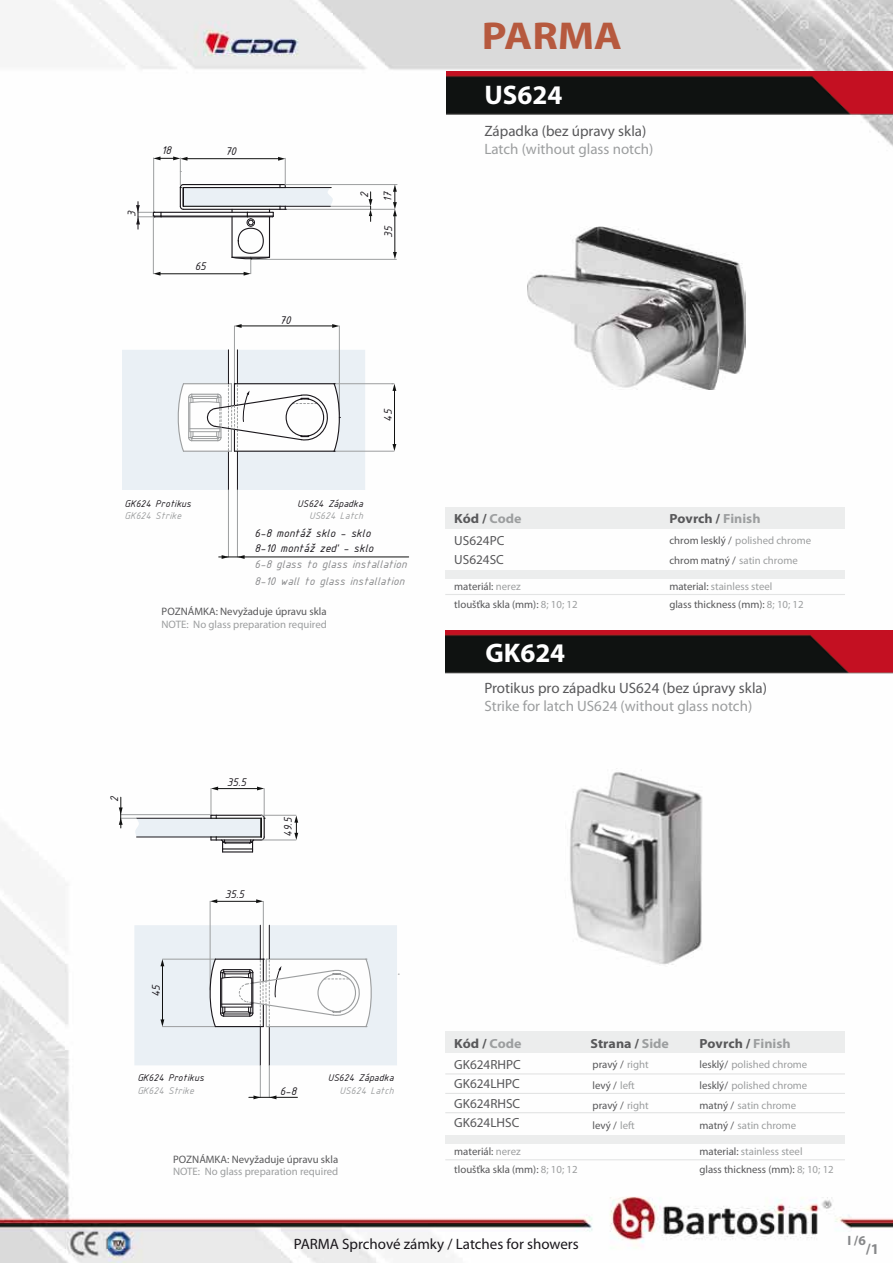
<style>
.page{position:relative;width:893px;height:1263px;background:#fff}
.page>*{position:absolute;margin:0;border:0;box-sizing:border-box;transform-origin:0 0}
.t1{font:700 39px "Myriad Pro";color:#b6593e;scale:1.1 1}
.t2{font:700 27px "Myriad Pro";color:#fff}
.t3{font:15px "Myriad Pro";color:#9c9e9f}
.t4{font:15px "Myriad Pro";color:#58585a}
.t5{font:15px "Myriad Pro";color:#1a171c}
.t6{font:700 15px "Myriad Pro";color:#87888a}
.t7{font:700 13.5px "Myriad Pro";color:#87888a}
.t8{font:700 13.2px "Myriad Pro";color:#58585a;scale:1.06 1}
.t9{font:13.2px/19.4px "Myriad Pro";color:#58585a}
.t10{font:12px/14.4px "ISOCPEUR Italic";color:#1a171c}
.t11{font:12px/16.5px "ISOCPEUR Italic";color:#87888a}
.t12{font:12px "ISOCPEUR Italic";color:#1a171c;scale:.95 1}
.t13{font:10.8px/17.9px "Myriad Pro";color:#58585a}
.t14{font:10.8px/20.2px "Myriad Pro";color:#9c9e9f}
.t15{font:10.5px "ISOCPEUR Italic";color:#1a171c}
.t16{font:10.5px "ISOCPEUR Italic";color:#9c9e9f}
.s1{color:#9c9e9f}
.s2{color:#58585a}
</style>
<div class="page">
<img style="left:0;top:0;width:893px;height:1263px">
<img style="left:447px;top:71px;width:446px;height:92px">
<hr style="left:330px;top:206px;width:41px;height:1px;background:#9c9e9f">
<hr style="left:286px;top:209px;width:109px;height:1px;background:#9c9e9f">
<hr style="left:251px;top:259px;width:145px;height:1px;background:#9c9e9f">
<hr style="left:395px;top:215px;width:1px;height:38px;background:#111211">
<svg style="left:393px;top:252px;width:4px;height:7px"></svg>
<svg style="left:136px;top:156px;width:197px;height:120px"></svg>
<hr style="left:335px;top:451px;width:59px;height:1px;background:#9c9e9f">
<hr style="left:335px;top:383px;width:59px;height:1px;background:#9c9e9f">
<hr style="left:394px;top:390px;width:1px;height:55px;background:#111211">
<svg style="left:392px;top:444px;width:4px;height:7px"></svg>
<svg style="left:392px;top:383px;width:4px;height:8px"></svg>
<hr style="left:339px;top:326px;width:1px;height:88px;background:#9c9e9f">
<hr style="left:234px;top:326px;width:1px;height:58px;background:#9c9e9f">
<hr style="left:240px;top:326px;width:93px;height:1px;background:#111211">
<svg style="left:332px;top:324px;width:7px;height:4px"></svg>
<svg style="left:234px;top:324px;width:8px;height:4px"></svg>
<hr style="left:228px;top:490px;width:1px;height:67px;background:#9c9e9f">
<hr style="left:237px;top:490px;width:1px;height:67px;background:#9c9e9f">
<hr style="left:243px;top:557px;width:166px;height:1px;background:#111211">
<svg style="left:219px;top:555px;width:26px;height:4px"></svg>
<hr style="left:263px;top:901px;width:1px;height:58px;background:#9c9e9f">
<hr style="left:210px;top:901px;width:1px;height:89px;background:#9c9e9f">
<hr style="left:216px;top:901px;width:41px;height:1px;background:#111211">
<svg style="left:210px;top:899px;width:7px;height:4px"></svg>
<svg style="left:256px;top:899px;width:7px;height:4px"></svg>
<hr style="left:260px;top:1065px;width:1px;height:32px;background:#9c9e9f">
<hr style="left:269px;top:1065px;width:1px;height:32px;background:#9c9e9f">
<svg style="left:249px;top:1095px;width:48px;height:4px"></svg>
<hr style="left:285px;top:184px;width:112px;height:1px;background:#9c9e9f">
<svg style="left:393px;top:185px;width:4px;height:31px"></svg>
<svg style="left:369px;top:192px;width:3px;height:29px"></svg>
<img style="left:445px;top:630px;width:448px;height:91px">
<div style="left:445px;top:570px;width:400px;height:8px;background:#eceded"></div>
<div style="left:445px;top:507px;width:400px;height:21px;background:#eceded"></div>
<hr style="left:445px;top:594px;width:400px;height:1px;background:#e3e4e4">
<div style="left:445px;top:1135px;width:400px;height:9px;background:#eceded"></div>
<div style="left:445px;top:1032px;width:400px;height:21px;background:#eceded"></div>
<hr style="left:445px;top:1073px;width:400px;height:1px;background:#e3e4e4">
<hr style="left:445px;top:1159px;width:400px;height:1px;background:#e3e4e4">
<hr style="left:445px;top:1093px;width:400px;height:1px;background:#e3e4e4">
<hr style="left:445px;top:1112px;width:400px;height:1px;background:#e3e4e4">
<img style="left:527px;top:226px;width:218px;height:163px">
<img style="left:564px;top:769px;width:144px;height:197px">
<svg style="left:122px;top:350px;width:243px;height:140px"></svg>
<svg style="left:134px;top:925px;width:265px;height:140px"></svg>
<hr style="left:261px;top:815px;width:35px;height:1px;background:#9c9e9f">
<hr style="left:261px;top:840px;width:35px;height:1px;background:#9c9e9f">
<svg style="left:294px;top:815px;width:4px;height:25px"></svg>
<svg style="left:119px;top:786px;width:146px;height:66px"></svg>
<p class="t10" style="left:124px;top:217px;width:8px;rotate:-90deg">3</p>
<h1 class="t1" style="left:482px;top:11px;width:129px">PARMA</h1>
<h2 class="t2" style="left:484px;top:77px;width:79px">US624</h2>
<h3 class="t4" style="left:484px;top:121px;width:164px">Západka (bez úpravy skla)</h3>
<p class="t10" style="left:161px;top:143px;width:11px">18</p>
<p class="t10" style="left:225px;top:144px;width:13px">70</p>
<h3 class="t3" style="left:484px;top:139px;width:171px">Latch (without glass notch)</h3>
<p class="t10" style="left:357px;top:198px;width:8px;rotate:-90deg">2</p>
<p class="t10" style="left:381px;top:238px;width:13px;rotate:-90deg">35</p>
<p class="t10" style="left:195px;top:259px;width:13px">65</p>
<p class="t10" style="left:380px;top:202px;width:12px;rotate:-90deg">17</p>
<p class="t10" style="left:279px;top:312px;width:13px">70</p>
<p class="t10" style="left:380px;top:421px;width:14px;rotate:-90deg">45</p>
<p class="t15" style="left:124px;top:497px;width:68px">GK624 Protikus</p>
<p class="t16" style="left:124px;top:509px;width:58px">GK624 Strike</p>
<p class="t15" style="left:297px;top:497px;width:67px">US624 Západka</p>
<p class="t16" style="left:309px;top:509px;width:55px">US624 Latch</p>
<p class="t10" style="left:255px;top:526px;width:120px">6-8 montáž sklo - sklo<br>8-10 montáž zeď - sklo</p>
<p class="t11" style="left:255px;top:556px;width:154px">6-8 glass to glass installation<br>8-10 wall to glass installation</p>
<p class="t13" style="left:162px;top:602px;width:167px">POZNÁMKA: Nevyžaduje úpravu skla</p>
<p class="t14" style="left:161px;top:614px;width:167px">NOTE: No glass preparation required</p>
<p class="t12" style="left:107px;top:802px;width:8px;rotate:-90deg">2</p>
<p class="t10" style="left:227px;top:774px;width:21px">35.5</p>
<p class="t10" style="left:225px;top:886px;width:21px">35.5</p>
<p class="t12" style="left:280px;top:837px;width:22px;rotate:-90deg">49.5</p>
<p class="t8" style="left:454px;top:510px;width:65px">Kód / <span class="s1">Code</span></p>
<p class="t8" style="left:669px;top:510px;width:88px">Povrch / <span class="s1">Finish</span></p>
<p class="t14" style="left:669px;top:530px;width:143px"><span class="s2">chrom lesklý /</span> polished chrome <span class="s2">chrom matný /</span> satin chrome</p>
<p class="t13" style="left:454px;top:577px;width:125px">materiál: <span class="s1">nerez<br></span>tloušťka skla (mm): <span class="s1">8; 10; 12</span></p>
<p class="t13" style="left:669px;top:577px;width:136px">material: <span class="s1">stainless steel<br></span>glass thickness (mm): <span class="s1">8; 10; 12</span></p>
<p class="t9" style="left:454px;top:530px;width:52px">US624PC<br>US624SC</p>
<h2 class="t2" style="left:485px;top:636px;width:81px">GK624</h2>
<h3 class="t4" style="left:484px;top:678px;width:284px">Protikus pro západku US624 (bez úpravy skla)</h3>
<h3 class="t3" style="left:484px;top:696px;width:269px">Strike for latch US624 (without glass notch)</h3>
<p class="t10" style="left:148px;top:997px;width:14px;rotate:-90deg">45</p>
<p class="t15" style="left:137px;top:1071px;width:68px">GK624 Protikus</p>
<p class="t16" style="left:137px;top:1084px;width:58px">GK624 Strike</p>
<p class="t10" style="left:280px;top:1083px;width:18px">6-8</p>
<p class="t15" style="left:328px;top:1071px;width:67px">US624 Západka</p>
<p class="t16" style="left:340px;top:1084px;width:55px">US624 Latch</p>
<p class="t13" style="left:173px;top:1150px;width:167px">POZNÁMKA: Nevyžaduje úpravu skla</p>
<p class="t14" style="left:173px;top:1161px;width:167px">NOTE: No glass preparation required</p>
<p class="t8" style="left:454px;top:1035px;width:65px">Kód / <span class="s1">Code</span></p>
<p class="t8" style="left:699px;top:1035px;width:88px">Povrch / <span class="s1">Finish</span></p>
<p class="t14" style="left:699px;top:1054px;width:109px"><span class="s2">lesklý/</span> polished chrome <span class="s2">lesklý/</span> polished chrome <span class="s2">matný /</span> satin chrome <span class="s2">matný /</span> satin chrome</p>
<p class="t13" style="left:454px;top:1142px;width:125px">materiál: <span class="s1">nerez<br></span>tloušťka skla (mm): <span class="s1">8; 10; 12</span></p>
<p class="t13" style="left:699px;top:1142px;width:136px">material: <span class="s1">stainless steel<br></span>glass thickness (mm): <span class="s1">8; 10; 12</span></p>
<p class="t8" style="left:591px;top:1035px;width:75px">Strana / <span class="s1">Side</span></p>
<p class="t13" style="left:592px;top:1054px;width:58px;line-height:20.2px">pravý / <span class="s1">right </span>levý / <span class="s1">left </span>pravý / <span class="s1">right </span>levý / <span class="s1">left</span></p>
<p class="t9" style="left:454px;top:1055px;width:68px;text-align:justify">GK624RHPC GK624LHPC GK624RHSC GK624LHSC</p>
<h3 class="t5" style="left:294px;top:1235px;width:286px">PARMA Sprchové zámky / Latches for showers</h3>
<p class="t7" style="left:847px;top:1232px;width:20px">I /6</p>
<h3 class="t6" style="left:866px;top:1239px;width:15px">/1</h3>
</div>
